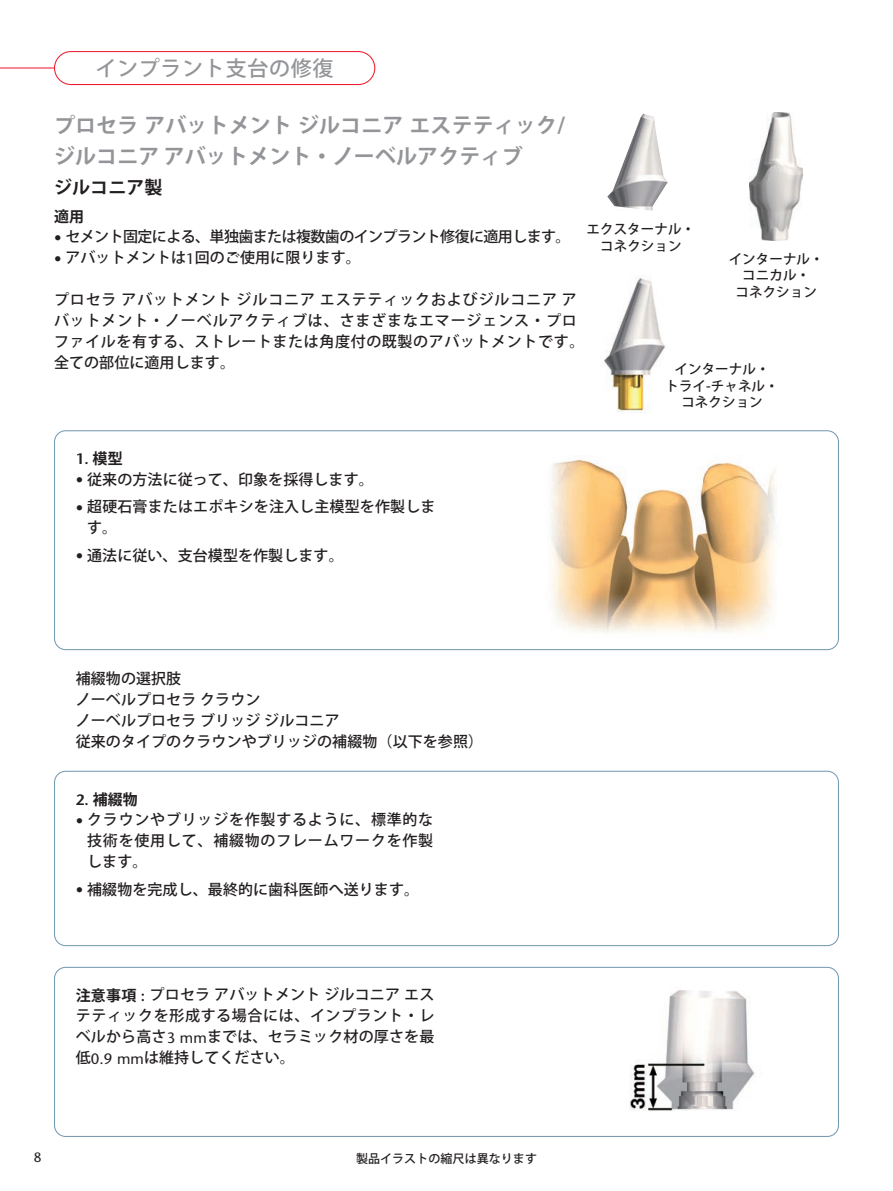
<style>
.page{position:relative;width:893px;height:1191px;background:#fff}
.page>*{position:absolute;margin:0;border:0;box-sizing:border-box;transform-origin:0 0}
.t1{font:700 21px/30.5px "Koz Go Pro";letter-spacing:.005em;color:#939598}
.t2{font:500 21px "Koz Go Pro";letter-spacing:.035em;color:#939598}
.t3{font:700 18px "Koz Go Pro";letter-spacing:.005em;color:#231f20}
.t4{font:500 15px/21px "Koz Go Pro";letter-spacing:.01em;color:#231f20}
.t5{font:500 15px/21px "Koz Go Pro";letter-spacing:.06em;color:#231f20}
.t6{font:500 15px "Koz Go Pro";letter-spacing:-.04em;color:#231f20}
.t7{font:700 15px "Koz Go Pro";color:#231f20}
.t8{font:600 15px "Stone Sans";color:#231f20}
.t9{font:500 13.5px/16.5px "Koz Go Pro";letter-spacing:.005em;color:#231f20;text-align:center}
.t10{font:13.5px "Stone Sans";color:#231f20}
.t11{font:500 12px "Koz Go Pro";letter-spacing:.005em;color:#231f20}
.s1{font-family:"Stone Sans";font-weight:400}
.s2{font-family:"Koz Go Pro";font-weight:700}
.s3{font-family:"Stone Sans";font-weight:600}
.s4{font-weight:700}
</style>
<div class="page">
<img style="left:607px;top:114px;width:61px;height:97px">
<img style="left:749px;top:113px;width:53px;height:127px">
<svg style="left:54px;top:430px;width:785px;height:220px"></svg>
<svg style="left:54px;top:770px;width:785px;height:176px"></svg>
<svg style="left:54px;top:966px;width:785px;height:171px"></svg>
<img style="left:604px;top:278px;width:62px;height:135px">
<div style="left:538px;top:456px;width:249px;height:190px;background:#fff"></div>
<img style="left:550px;top:458px;width:227px;height:176px">
<hr style="left:0;top:67px;width:56px;height:1px;background:#ee1b2d">
<svg style="left:54px;top:51px;width:321px;height:34px"></svg>
<img style="left:613px;top:973px;width:170px;height:150px">
<h1 class="t2" style="left:95px;top:55px;width:240px">インプラント支台の修復</h1>
<h1 class="t1" style="left:54px;top:112px;width:512px">プロセラアバットメントジルコニアエステティック/ジルコニアアバットメント・ノーベルアクティブ</h1>
<p class="t3" style="left:54px;top:176px;width:110px">ジルコニア製</p>
<p class="t7" style="left:54px;top:206px;width:32px">適用</p>
<p class="t6" style="left:54px;top:227px;width:518px"><span class="s1">•</span> セメント固定による、単独歯または複数歯のインプラント修復に適用します。</p>
<p class="t4" style="left:54px;top:248px;width:308px"><span class="s1">•</span> アバットメントは<span class="s1">1</span>回のご使用に限ります。</p>
<p class="t5" style="left:54px;top:290px;width:532px">プロセラアバットメントジルコニアエステティックおよびジルコニアアバットメント・ノーベルアクティブは、さまざまなエマージェンス・プロファイルを有する、ストレートまたは角度付の既製のアバットメントです。全ての部位に適用します。</p>
<p class="t9" style="left:587px;top:221px;width:110px">エクスターナル・コネクション</p>
<p class="t9" style="left:729px;top:251px;width:96px">インターナル・コニカル・<br>コネクション</p>
<p class="t9" style="left:665px;top:361px;width:115px">インターナル・<br>トライ-チャネル・コネクション</p>
<p class="t8" style="left:76px;top:453px;width:48px">1. <span class="s2">模型</span></p>
<p class="t4" style="left:76px;top:469px;width:299px"><span class="s1">•</span> 従来の方法に従って、印象を採得します。</p>
<p class="t4" style="left:87px;top:497px;width:350px;text-indent:-11px"><span class="s1">•</span> 超硬石膏またはエポキシを注入し主模型を作製します。</p>
<p class="t4" style="left:76px;top:545px;width:269px"><span class="s1">•</span> 通法に従い、支台模型を作製します。</p>
<p class="t4" style="left:76px;top:669px;width:409px">補綴物の選択肢<br>ノーベルプロセラクラウン<br>ノーベルプロセラブリッジジルコニア<br>従来のタイプのクラウンやブリッジの補綴物（以下を参照）</p>
<p class="t7" style="left:76px;top:789px;width:64px"><span class="s3">2.</span> 補綴物</p>
<p class="t4" style="left:87px;top:810px;width:348px;text-align:justify;text-indent:-11px"><span class="s1">•</span> クラウンやブリッジを作製するように、標準的な技術を使用して、補綴物のフレームワークを作製します。</p>
<p class="t4" style="left:76px;top:879px;width:345px"><span class="s1">•</span> 補綴物を完成し、最終的に歯科医師へ送ります。</p>
<p class="t4" style="left:76px;top:985px;width:360px;text-align:justify"><span class="s4">注意事項</span> <span class="s3">:</span> プロセラアバットメントジルコニアエステティックを形成する場合には、インプラント・レベルから高さ<span class="s1">3 mm</span>までは、セラミック材の厚さを最低<span class="s1">0.9 mm</span>は維持してください。</p>
<p class="t10" style="left:34px;top:1152px;width:9px">8</p>
<p class="t11" style="left:356px;top:1150px;width:183px">製品イラストの縮尺は異なります</p>
</div>
